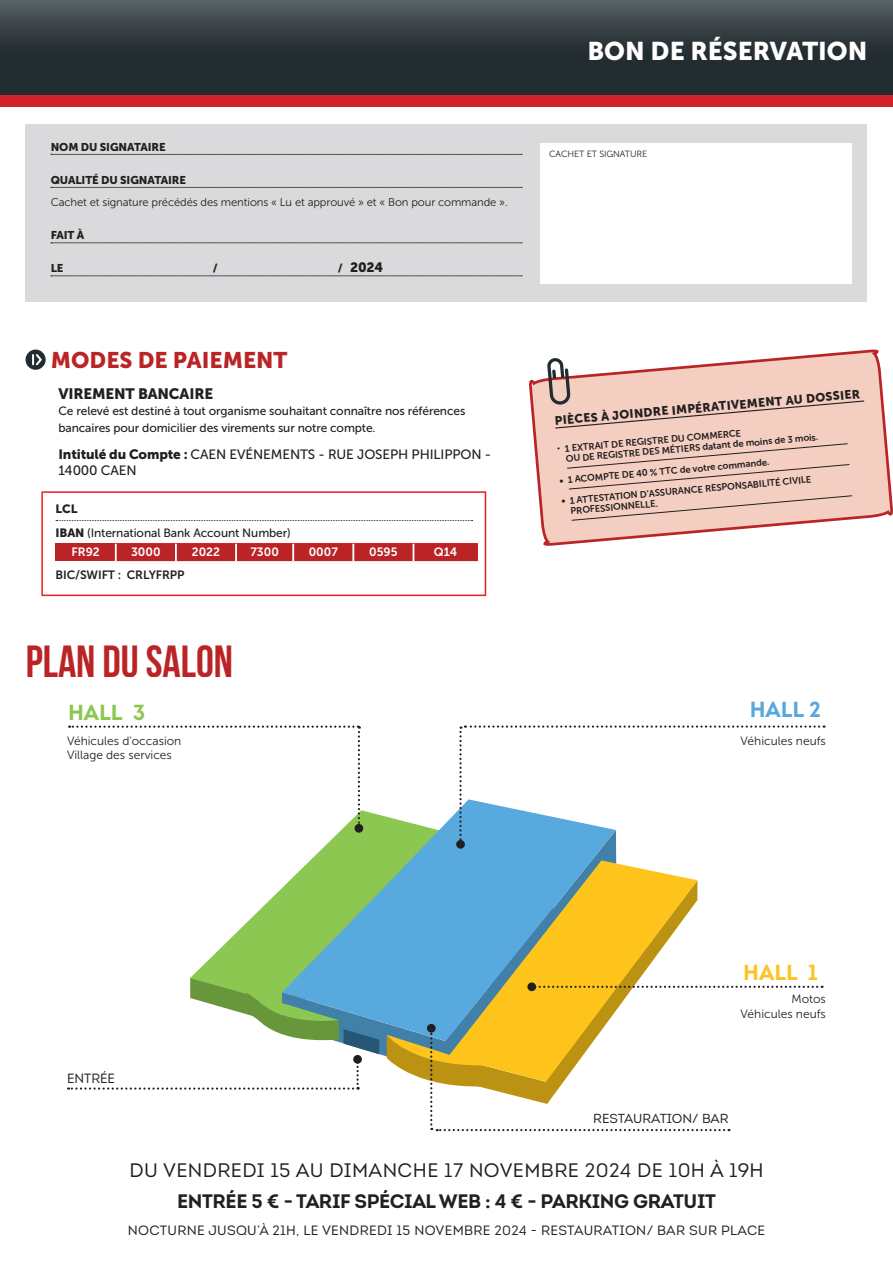
<style>
.page{position:relative;width:893px;height:1263px;background:#fff}
.page>*{position:absolute;margin:0;border:0;box-sizing:border-box;transform-origin:0 0}
.t1{font:700 45px "Bebas Neue";color:#bb2427}
.t2{font:25.5px "Museo Sans 900";color:#fff}
.t3{font:22.5px "Museo Sans 900";color:#bb2427}
.t4{font:700 21.75px "Intro";color:#8cc752}
.t5{font:700 21.75px "Intro";color:#58a8dd}
.t6{font:700 21.75px "Intro";color:#fdc325}
.t7{font:19.5px "Intro Regular Alt";letter-spacing:.02em;color:#231f20}
.t8{font:700 19.5px "Intro";letter-spacing:-.02em;color:#231f20}
.t9{font:15px "Museo Sans 900";letter-spacing:-.01em;color:#231f20}
.t10{font:13.5px "Intro Regular Alt";letter-spacing:.02em;color:#231f20}
.t11{font:13.5px/16.5px "Museo Sans 500";letter-spacing:-.01em;color:#231f20}
.t12{font:13.5px "Museo Sans 900";color:#231f20}
.t13{font:13.05px "Intro Regular Alt";letter-spacing:-.005em;color:#231f20}
.t14{font:13.05px "Intro";color:#231f20}
.t15{font:12.15px "Museo Sans 900";color:#231f20}
.t16{font:12px/16.5px "Museo Sans 500";letter-spacing:-.01em;color:#231f20}
.t17{font:12px/14.4px "Museo Sans 300";color:#231f20}
.t18{font:12px "Museo Sans 700";color:#fff}
.t19{font:12px "Museo Sans 700";letter-spacing:-.01em;color:#231f20}
.t20{font:12px "Museo Sans 900";color:#231f20}
.t21{font:11.25px "Museo Sans 300";letter-spacing:-.01em;color:#231f20}
.t22{font:11.25px "Museo Sans 900";letter-spacing:-.01em;color:#231f20}
.t23{font:9.45px/10.5px "Museo Sans 700";color:#231f20}
.t24{font:9px "Museo Sans 300";letter-spacing:-.01em;color:#231f20}
.s1{font-size:11.25px}
.s2{font-family:"Museo Sans 900"}
.s3{font-family:"Intro"}
</style>
<div class="page">
<div style="left:0;top:0;width:893px;height:96px;background:linear-gradient(to bottom,#4b545a,#172023)"></div>
<svg style="left:26px;top:350px;width:20px;height:20px"></svg>
<svg style="left:56px;top:520px;width:417px;height:1px"></svg>
<div style="left:56px;top:544px;width:60px;height:17px;background:#bb2427"></div>
<div style="left:115px;top:544px;width:362px;height:17px;background:#bb2427"></div>
<div style="left:41px;top:491px;width:445px;height:105px;border:2px solid #ec1d25"></div>
<svg style="left:530px;top:350px;width:362px;height:195px"></svg>
<svg style="left:547px;top:358px;width:318px;height:71px;background:#ecc9bd"></svg>
<svg style="left:567px;top:443px;width:283px;height:46px;background:#eac7ba"></svg>
<svg style="left:571px;top:495px;width:281px;height:26px;background:#ebc6b8"></svg>
<div style="left:26px;top:124px;width:841px;height:178px;background:#dadadc"></div>
<svg style="left:51px;top:154px;width:471px;height:1px"></svg>
<svg style="left:51px;top:187px;width:471px;height:1px"></svg>
<svg style="left:51px;top:243px;width:471px;height:1px"></svg>
<svg style="left:51px;top:276px;width:471px;height:1px"></svg>
<div style="left:541px;top:143px;width:311px;height:140px;background:#fff"></div>
<svg style="left:68px;top:725px;width:756px;height:406px"></svg>
<div style="left:456px;top:840px;width:9px;height:9px;background:#231f20;border-radius:50%"></div>
<div style="left:0;top:96px;width:893px;height:11px;background:#d1222c"></div>
<p class="t22" style="left:51px;top:140px;width:117px">NOM DU SIGNATAIRE</p>
<p class="t22" style="left:51px;top:173px;width:137px">QUALITÉ DU SIGNATAIRE</p>
<p class="t21" style="left:51px;top:196px;width:459px">Cachet et signature précédés des mentions « Lu et approuvé » et « Bon pour commande ».</p>
<p class="t22" style="left:51px;top:229px;width:35px">FAIT À</p>
<p class="t22" style="left:51px;top:262px;width:14px">LE</p>
<p class="t22" style="left:213px;top:262px;width:6px">/</p>
<h3 class="t12" style="left:338px;top:260px;width:47px"><span class="s1">/</span> 2024</h3>
<h3 class="t3" style="left:51px;top:347px;width:238px">MODES DE PAIEMENT</h3>
<h3 class="t9" style="left:58px;top:385px;width:156px">VIREMENT BANCAIRE</h3>
<p class="t16" style="left:58px;top:403px;width:408px">Ce relevé est destiné à tout organisme souhaitant connaître nos références bancaires pour domicilier des virements sur notre compte.</p>
<h3 class="t11" style="left:58px;top:446px;width:434px"><span class="s2">Intitulé du Compte :</span> CAEN EVÉNEMENTS - RUE JOSEPH PHILIPPON -<br>14000 CAEN</h3>
<p class="t20" style="left:56px;top:502px;width:23px">LCL</p>
<p class="t16" style="left:56px;top:525px;width:237px"><span class="s2">IBAN</span> (International Bank Account Number)</p>
<p class="t18" style="left:71px;top:546px;width:30px">FR92</p>
<p class="t18" style="left:131px;top:546px;width:31px">3000</p>
<p class="t18" style="left:192px;top:546px;width:30px">2022</p>
<p class="t18" style="left:250px;top:546px;width:30px">7300</p>
<p class="t18" style="left:309px;top:546px;width:31px">0007</p>
<p class="t18" style="left:369px;top:546px;width:30px">0595</p>
<p class="t18" style="left:434px;top:546px;width:25px">Q14</p>
<p class="t19" style="left:56px;top:568px;width:130px">BIC/SWIFT : CRLYFRPP</p>
<h2 class="t2" style="left:587px;top:37px;width:281px">BON DE RÉSERVATION</h2>
<p class="t24" style="left:549px;top:149px;width:100px">CACHET ET SIGNATURE</p>
<p class="t15" style="left:554px;top:414px;width:308px;rotate:-5deg">PIÈCES À JOINDRE IMPÉRATIVEMENT AU DOSSIER</p>
<p class="t23" style="left:564px;top:443px;width:255px;text-indent:-8px;rotate:-5deg"><span class="s3">•</span> 1 EXTRAIT DE REGISTRE DU COMMERCE<br>OU DE REGISTRE DES MÉTIERS datant de moins de 3 mois.</p>
<p class="t23" style="left:559px;top:475px;width:212px;rotate:-5deg">• 1 ACOMPTE DE 40 % TTC de votre commande.</p>
<p class="t23" style="left:569px;top:495px;width:244px;text-indent:-8px;rotate:-5deg">• 1 ATTESTATION D’ASSURANCE RESPONSABILITÉ CIVILE<br>PROFESSIONNELLE.</p>
<h1 class="t1" style="left:26px;top:636px;width:209px">PLAN DU SALON</h1>
<h3 class="t4" style="left:68px;top:698px;width:79px">HALL 3</h3>
<h3 class="t5" style="left:750px;top:695px;width:73px">HALL 2</h3>
<p class="t17" style="left:67px;top:733px;width:116px">Véhicules d'occasion<br>Village des services</p>
<p class="t17" style="left:741px;top:733px;width:87px">Véhicules neufs</p>
<h3 class="t6" style="left:743px;top:958px;width:76px">HALL 1</h3>
<p class="t17" style="left:741px;top:992px;width:87px;text-align:right">Motos<br>Véhicules neufs</p>
<h3 class="t14" style="left:67px;top:1070px;width:50px">ENTRÉE</h3>
<h3 class="t13" style="left:593px;top:1111px;width:137px">RESTAURATION/ BAR</h3>
<h3 class="t7" style="left:129px;top:1158px;width:636px">DU VENDREDI 15 AU DIMANCHE 17 NOVEMBRE 2024 DE 10H À 19H</h3>
<h3 class="t8" style="left:177px;top:1189px;width:540px">ENTRÉE 5 € - TARIF SPÉCIAL WEB : 4 € - PARKING GRATUIT</h3>
<h3 class="t10" style="left:128px;top:1222px;width:639px">NOCTURNE JUSQU’À 21H, LE VENDREDI 15 NOVEMBRE 2024 - RESTAURATION/ BAR SUR PLACE</h3>
</div>
